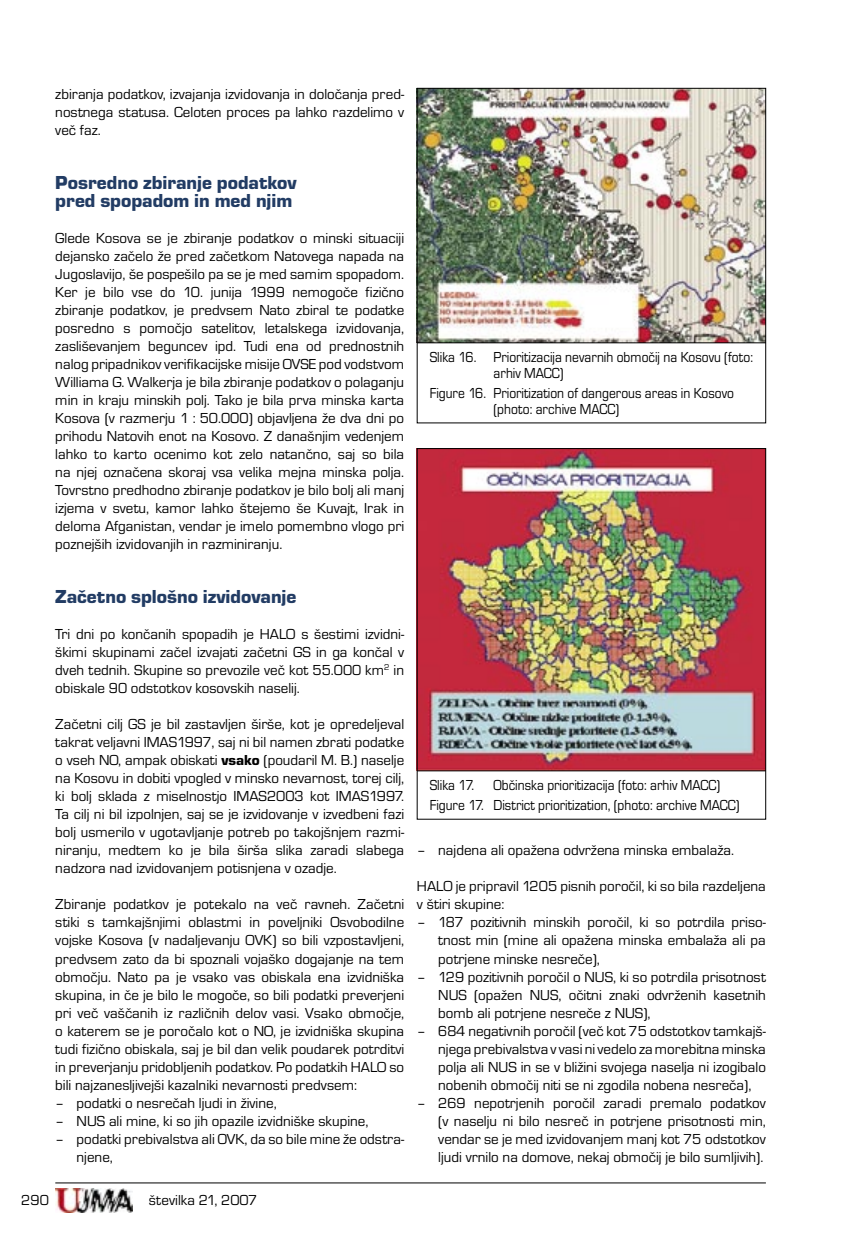
<style>
.page{position:relative;width:851px;height:1234px;background:#fff}
.page>*{position:absolute;margin:0;border:0;box-sizing:border-box;transform-origin:0 0}
.t1{font:19.5px/18px "Eurostile TEE Blac";color:#223c64}
.t2{font:15px/18px "Eurostile TEE";color:#000;text-align:justify}
.t3{font:15px/15.8px "Eurostile TEE";color:#000;scale:.9 1}
.s1{font-family:"Eurostile TEE Blac"}
</style>
<div class="page">
<hr style="left:55px;top:1182px;width:710px;height:1px;background:#000">
<img style="left:55px;top:1188px;width:77px;height:24px">
<img style="left:419px;top:90px;width:344px;height:252px">
<img style="left:419px;top:450px;width:344px;height:320px">
<div style="left:417px;top:88px;width:348px;height:335px;border:1px solid #000"></div>
<hr style="left:417px;top:342px;width:348px;height:1px;background:#000">
<hr style="left:417px;top:770px;width:348px;height:1px;background:#000">
<p class="t2" style="left:55px;top:85px;width:350px">zbiranja podatkov, izvajanja izvidovanja in določanja pred&shy;nostnega statusa. Celoten proces pa lahko razdelimo v več faz.</p>
<h1 class="t1" style="left:55px;top:174px;width:243px">Posredno zbiranje podatkov pred spopadom in med njim</h1>
<p class="t2" style="left:55px;top:229px;width:350px">Glede Kosova se je zbiranje podatkov o minski situaciji dejansko začelo že pred začetkom Natovega napada na Jugoslavijo, še pospešilo pa se je med samim spopadom.<br>Ker je bilo vse do 10. junija 1999 nemogoče fizično zbiranje podatkov, je predvsem Nato zbiral te podatke posredno s pomočjo satelitov, letalskega izvidovanja, zasliševanjem beguncev ipd. Tudi ena od prednostnih nalog pripadnikov verifikacijske misije OVSE pod vodstvom Williama G. Walkerja je bila zbiranje podatkov o polaganju min in kraju minskih polj. Tako je bila prva minska karta Kosova (v razmerju 1 : 50.000) objavljena že dva dni po prihodu Natovih enot na Kosovo. Z današnjim vedenjem lahko to karto ocenimo kot zelo natančno, saj so bila na njej označena skoraj vsa velika mejna minska polja.<br>Tovrstno predhodno zbiranje podatkov je bilo bolj ali manj izjema v svetu, kamor lahko štejemo še Kuvajt, Irak in deloma Afganistan, vendar je imelo pomembno vlogo pri poznejših izvidovanjih in razminiranju.</p>
<h1 class="t1" style="left:55px;top:588px;width:242px">Začetno splošno izvidovanje</h1>
<p class="t2" style="left:55px;top:625px;width:350px">Tri dni po končanih spopadih je HALO s šestimi izvidni&shy;škimi skupinami začel izvajati začetni GS in ga končal v dveh tednih. Skupine so prevozile več kot 55.000 km<sup>2</sup> in obiskale 90 odstotkov kosovskih naselij.</p>
<p class="t2" style="left:55px;top:715px;width:350px">Začetni cilj GS je bil zastavljen širše, kot je opredeljeval takrat veljavni IMAS1997, saj ni bil namen zbrati podatke o vseh NO, ampak obiskati <span class="s1">vsako</span> (poudaril M. B.) naselje na Kosovu in dobiti vpogled v minsko nevarnost, torej cilj, ki bolj sklada z miselnostjo IMAS2003 kot IMAS1997.<br>Ta cilj ni bil izpolnjen, saj se je izvidovanje v izvedbeni fazi bolj usmerilo v ugotavljanje potreb po takojšnjem razmi&shy;niranju, medtem ko je bila širša slika zaradi slabega nadzora nad izvidovanjem potisnjena v ozadje.</p>
<p class="t2" style="left:55px;top:895px;width:350px">Zbiranje podatkov je potekalo na več ravneh. Začetni stiki s tamkajšnjimi oblastmi in poveljniki Osvobodilne vojske Kosova (v nadaljevanju OVK) so bili vzpostavljeni, predvsem zato da bi spoznali vojaško dogajanje na tem območju. Nato pa je vsako vas obiskala ena izvidniška skupina, in če je bilo le mogoče, so bili podatki preverjeni pri več vaščanih iz različnih delov vasi. Vsako območje, o katerem se je poročalo kot o NO, je izvidniška skupina tudi fizično obiskala, saj je bil dan velik poudarek potrditvi in preverjanju pridobljenih podatkov. Po podatkih HALO so bili najzanesljivejši kazalniki nevarnosti predvsem:</p>
<p class="t2" style="left:55px;top:1093px;width:223px">– podatki o nesrečah ljudi in živine,</p>
<p class="t2" style="left:55px;top:1111px;width:315px">– NUS ali mine, ki so jih opazile izvidniške skupine,</p>
<p class="t2" style="left:77px;top:1129px;width:329px;text-indent:-21px">– podatki prebivalstva ali OVK, da so bile mine že odstra&shy;njene,</p>
<p class="t2" style="left:21px;top:1190px;width:29px">290</p>
<p class="t2" style="left:149px;top:1190px;width:110px">številka 21, 2007</p>
<p class="t3" style="left:493px;top:350px;width:290px;text-indent:-64px">Slika 16. Prioritizacija nevarnih območij na Kosovu (foto: arhiv MACC)</p>
<p class="t3" style="left:493px;top:385px;width:269px;text-indent:-64px">Figure 16. Prioritization of dangerous areas in Kosovo (photo: archive MACC)</p>
<p class="t3" style="left:429px;top:777px;width:51px">Slika 17.</p>
<p class="t3" style="left:429px;top:775px;width:346px;line-height:20px;text-indent:64px">Občinska prioritizacija (foto: arhiv MACC)<br>Figure 17. District prioritization, (photo: archive MACC)</p>
<p class="t2" style="left:417px;top:841px;width:318px">– najdena ali opažena odvržena minska embalaža.</p>
<p class="t2" style="left:417px;top:877px;width:350px">HALO je pripravil 1205 pisnih poročil, ki so bila razdeljena v štiri skupine:</p>
<p class="t2" style="left:438px;top:913px;width:329px;text-indent:-21px">– 187 pozitivnih minskih poročil, ki so potrdila priso&shy;tnost min (mine ali opažena minska embalaža ali pa potrjene minske nesreče),</p>
<p class="t2" style="left:438px;top:967px;width:329px;text-indent:-21px">– 129 pozitivnih poročil o NUS, ki so potrdila prisotnost NUS (opažen NUS, očitni znaki odvrženih kasetnih bomb ali potrjene nesreče z NUS),</p>
<p class="t2" style="left:438px;top:1021px;width:329px;text-indent:-21px">– 684 negativnih poročil (več kot 75 odstotkov tamkajš&shy;njega prebivalstva v vasi ni vedelo za morebitna minska polja ali NUS in se v bližini svojega naselja ni izogibalo nobenih območij niti se ni zgodila nobena nesreča),</p>
<p class="t2" style="left:438px;top:1093px;width:329px;text-indent:-21px">– 269 nepotrjenih poročil zaradi premalo podatkov (v naselju ni bilo nesreč in potrjene prisotnosti min, vendar se je med izvidovanjem manj kot 75 odstotkov ljudi vrnilo na domove, nekaj območij je bilo sumljivih).</p>
</div>
